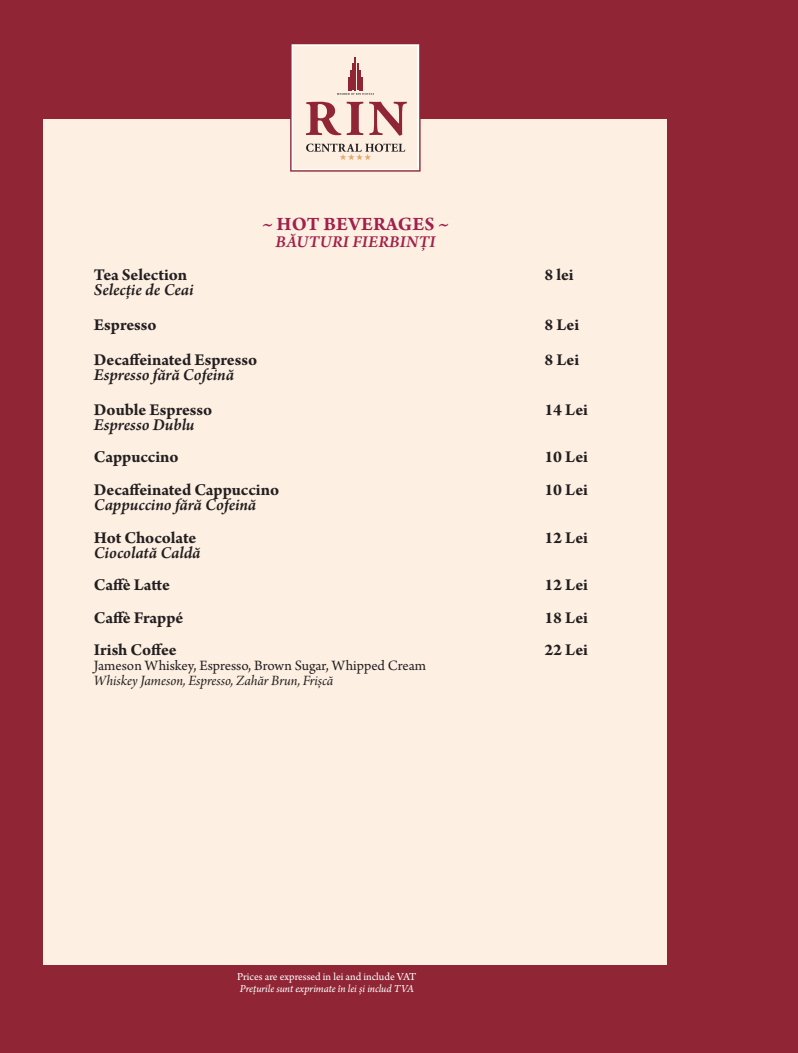
<style>
.page{position:relative;width:798px;height:1053px;background:#fff}
.page>*{position:absolute;margin:0;border:0;box-sizing:border-box;transform-origin:0 0}
.t1{font:700 20px "Arno Pro";letter-spacing:.01em;color:#a2214a}
.t2{font:700 17.5px "Arno Pro";letter-spacing:-.005em;color:#231f20}
.t3{font:italic 600 17.5px "Arno Pro";letter-spacing:-.005em;color:#231f20}
.t4{font:italic 600 17.5px "Arno Pro";letter-spacing:.015em;color:#a2214a}
.t5{font:15px "Arno Pro";letter-spacing:-.005em;color:#231f20}
.t6{font:15px "Arno Pro Italic Subhead";color:#231f20}
.t7{font:italic 11.25px "Arno Pro";letter-spacing:-.005em;color:#fff}
.t8{font:11.25px "Arno Pro";color:#fff}
</style>
<div class="page">
<div style="left:0;top:0;width:797px;height:1052px;background:#902635"></div>
<div style="left:44px;top:119px;width:622px;height:845px;background:#fdf0e3"></div>
<svg style="left:290px;top:44px;width:130px;height:128px"></svg>
<p class="t1" style="left:262px;top:212px;width:188px">~ HOT BEVERAGES ~</p>
<p class="t4" style="left:275px;top:232px;width:161px">BĂUTURI FIERBINȚI</p>
<p class="t2" style="left:94px;top:264px;width:95px">Tea Selection</p>
<p class="t2" style="left:544px;top:264px;width:31px">8 lei</p>
<p class="t3" style="left:94px;top:279px;width:101px">Selecție de Ceai</p>
<p class="t2" style="left:94px;top:314px;width:64px">Espresso</p>
<p class="t2" style="left:544px;top:314px;width:36px">8 Lei</p>
<p class="t2" style="left:94px;top:349px;width:164px">Decaffeinated Espresso</p>
<p class="t2" style="left:544px;top:349px;width:36px">8 Lei</p>
<p class="t3" style="left:94px;top:364px;width:141px">Espresso fără Cofeină</p>
<p class="t2" style="left:94px;top:399px;width:120px">Double Espresso</p>
<p class="t2" style="left:544px;top:399px;width:45px">14 Lei</p>
<p class="t3" style="left:94px;top:414px;width:102px">Espresso Dublu</p>
<p class="t2" style="left:94px;top:447px;width:86px">Cappuccino</p>
<p class="t2" style="left:544px;top:447px;width:45px">10 Lei</p>
<p class="t2" style="left:94px;top:479px;width:187px">Decaffeinated Cappuccino</p>
<p class="t2" style="left:544px;top:479px;width:45px">10 Lei</p>
<p class="t3" style="left:94px;top:494px;width:164px">Cappuccino fără Cofeină</p>
<p class="t2" style="left:94px;top:527px;width:104px">Hot Chocolate</p>
<p class="t2" style="left:544px;top:527px;width:45px">12 Lei</p>
<p class="t3" style="left:94px;top:542px;width:108px">Ciocolată Caldă</p>
<p class="t2" style="left:94px;top:574px;width:77px">Caffè Latte</p>
<p class="t2" style="left:544px;top:574px;width:45px">12 Lei</p>
<p class="t2" style="left:94px;top:607px;width:91px">Caffè Frappé</p>
<p class="t2" style="left:544px;top:607px;width:45px">18 Lei</p>
<p class="t2" style="left:94px;top:639px;width:84px">Irish Coffee</p>
<p class="t2" style="left:544px;top:639px;width:45px">22 Lei</p>
<p class="t5" style="left:94px;top:657px;width:333px">Jameson Whiskey, Espresso, Brown Sugar, Whipped Cream</p>
<p class="t6" style="left:94px;top:672px;width:241px">Whiskey Jameson, Espresso, Zahăr Brun, Frișcă</p>
<p class="t8" style="left:237px;top:970px;width:181px">Prices are expressed in lei and include VAT</p>
<p class="t7" style="left:240px;top:981px;width:175px">Prețurile sunt exprimate în lei și includ TVA</p>
</div>
